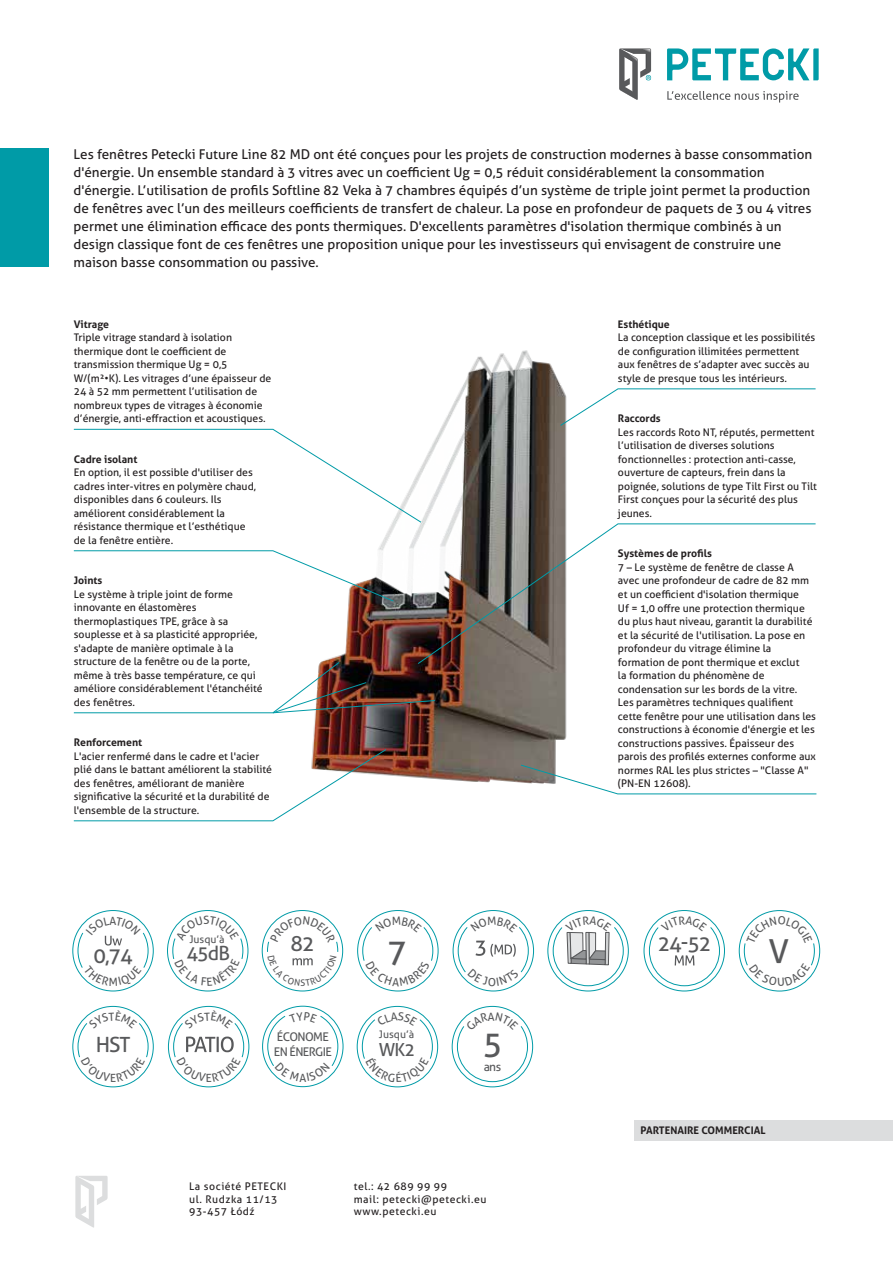
<style>
.page{position:relative;width:893px;height:1263px;background:#fff}
.page>*{position:absolute;margin:0;border:0;box-sizing:border-box;transform-origin:0 0}
.t1{font:33px "Aller";color:#58595b}
.t2{font:21px "Aller";letter-spacing:-.05em;color:#58595b}
.t3{font:19.5px "Aller";color:#58595b}
.t4{font:18px "Aller";color:#58595b}
.t5{font:13.5px/18px "Aller";color:#231f20}
.t6{font:12px/14.4px "Aller";letter-spacing:-.05em;color:#58595b}
.t7{font:10.5px/13.5px "Aller";color:#231f20}
.t8{font:700 10.5px "Aller";color:#231f20}
.t9{font:10.5px/12.6px "Aller";letter-spacing:.05em;color:#231f20}
.t10{font:10.5px "Aller";color:#58595b}
</style>
<div class="page">
<img style="left:169px;top:350px;width:398px;height:472px">
<svg style="left:417px;top:523px;width:399px;height:142px"></svg>
<div style="left:0;top:149px;width:49px;height:118px;background:#009ba7"></div>
<svg style="left:73px;top:429px;width:349px;height:94px"></svg>
<svg style="left:73px;top:550px;width:321px;height:52px"></svg>
<img style="left:73px;top:661px;width:363px;height:53px">
<svg style="left:73px;top:748px;width:314px;height:73px"></svg>
<svg style="left:520px;top:764px;width:297px;height:31px"></svg>
<svg style="left:559px;top:388px;width:257px;height:38px"></svg>
<svg style="left:667px;top:91px;width:132px;height:12px"></svg>
<svg style="left:667px;top:48px;width:152px;height:32px"></svg>
<svg style="left:619px;top:48px;width:32px;height:52px"></svg>
<div style="left:635px;top:1121px;width:258px;height:20px;background:#dcddde"></div>
<svg style="left:75px;top:1176px;width:33px;height:52px"></svg>
<div style="left:739px;top:910px;width:81px;height:81px;border:1px solid #009ba7;border-radius:50%"></div>
<div style="left:72px;top:910px;width:82px;height:81px;border:1px solid #009ba7;border-radius:50%"></div>
<div style="left:167px;top:910px;width:81px;height:81px;border:1px solid #009ba7;border-radius:50%"></div>
<div style="left:262px;top:910px;width:81px;height:81px;border:1px solid #009ba7;border-radius:50%"></div>
<div style="left:357px;top:910px;width:82px;height:81px;border:1px solid #009ba7;border-radius:50%"></div>
<div style="left:453px;top:910px;width:81px;height:81px;border:1px solid #009ba7;border-radius:50%"></div>
<div style="left:644px;top:910px;width:81px;height:81px;border:1px solid #009ba7;border-radius:50%"></div>
<div style="left:72px;top:1006px;width:82px;height:81px;border:1px solid #009ba7;border-radius:50%"></div>
<div style="left:168px;top:1006px;width:81px;height:81px;border:1px solid #009ba7;border-radius:50%"></div>
<div style="left:357px;top:1006px;width:81px;height:81px;border:1px solid #009ba7;border-radius:50%"></div>
<div style="left:452px;top:1006px;width:81px;height:81px;border:1px solid #009ba7;border-radius:50%"></div>
<div style="left:262px;top:1006px;width:81px;height:81px;border:1px solid #009ba7;border-radius:50%"></div>
<svg style="left:743px;top:916px;width:72px;height:70px"></svg>
<svg style="left:77px;top:916px;width:72px;height:70px"></svg>
<svg style="left:172px;top:916px;width:72px;height:69px"></svg>
<svg style="left:267px;top:916px;width:72px;height:70px"></svg>
<svg style="left:362px;top:916px;width:72px;height:70px"></svg>
<svg style="left:457px;top:916px;width:72px;height:70px"></svg>
<svg style="left:552px;top:916px;width:72px;height:76px"></svg>
<svg style="left:648px;top:916px;width:72px;height:71px"></svg>
<svg style="left:77px;top:1010px;width:72px;height:72px"></svg>
<svg style="left:173px;top:1011px;width:72px;height:71px"></svg>
<svg style="left:361px;top:1012px;width:72px;height:70px"></svg>
<svg style="left:456px;top:1012px;width:72px;height:70px"></svg>
<svg style="left:267px;top:1012px;width:72px;height:70px"></svg>
<p class="t5" style="left:74px;top:145px;width:740px">Les fenêtres Petecki Future Line 82 MD ont été conçues pour les projets de construction modernes à basse consommation d'énergie. Un ensemble standard à 3 vitres avec un coefficient Ug = 0,5 réduit considérablement la consommation d'énergie. L’utilisation de profils Softline 82 Veka à 7 chambres équipés d’un système de triple joint permet la production de fenêtres avec l’un des meilleurs coefficients de transfert de chaleur. La pose en profondeur de paquets de 3 ou 4 vitres permet une élimination efficace des ponts thermiques. D'excellents paramètres d'isolation thermique combinés à un design classique font de ces fenêtres une proposition unique pour les investisseurs qui envisagent de construire une maison basse consommation ou passive.</p>
<p class="t8" style="left:74px;top:318px;width:37px">Vitrage</p>
<p class="t7" style="left:74px;top:331px;width:199px">Triple vitrage standard à isolation thermique dont le coefficient de transmission thermique Ug = 0,5<br>W/(m²•K). Les vitrages d’une épaisseur de 24 à 52 mm permettent l’utilisation de nombreux types de vitrages à économie d’énergie, anti-effraction et acoustiques.</p>
<p class="t8" style="left:74px;top:453px;width:65px">Cadre isolant</p>
<p class="t7" style="left:74px;top:466px;width:184px">En option, il est possible d'utiliser des cadres inter-vitres en polymère chaud, disponibles dans 6 couleurs. Ils améliorent considérablement la résistance thermique et l’esthétique de la fenêtre entière.</p>
<p class="t8" style="left:74px;top:574px;width:30px">Joints</p>
<p class="t7" style="left:74px;top:587px;width:190px">Le système à triple joint de forme innovante en élastomères thermoplastiques TPE, grâce à sa souplesse et à sa plasticité appropriée, s'adapte de manière optimale à la structure de la fenêtre ou de la porte, même à très basse température, ce qui améliore considérablement l'étanchéité des fenêtres.</p>
<p class="t8" style="left:74px;top:736px;width:70px">Renforcement</p>
<p class="t7" style="left:74px;top:749px;width:200px">L'acier renfermé dans le cadre et l'acier plié dans le battant améliorent la stabilité des fenêtres, améliorant de manière significative la sécurité et la durabilité de l'ensemble de la structure.</p>
<p class="t8" style="left:618px;top:318px;width:53px">Esthétique</p>
<p class="t7" style="left:618px;top:331px;width:199px">La conception classique et les possibilités de configuration illimitées permettent aux fenêtres de s’adapter avec succès au style de presque tous les intérieurs.</p>
<p class="t8" style="left:618px;top:412px;width:44px">Raccords</p>
<p class="t7" style="left:618px;top:425px;width:201px">Les raccords Roto NT, réputés, permettent l’utilisation de diverses solutions fonctionnelles : protection anti-casse, ouverture de capteurs, frein dans la poignée, solutions de type Tilt First ou Tilt First conçues pour la sécurité des plus jeunes.</p>
<p class="t8" style="left:618px;top:547px;width:96px">Systèmes de profils</p>
<p class="t7" style="left:618px;top:560px;width:200px">7 – Le système de fenêtre de classe A avec une profondeur de cadre de 82 mm et un coefficient d'isolation thermique<br>Uf = 1,0 offre une protection thermique du plus haut niveau, garantit la durabilité et la sécurité de l'utilisation. La pose en profondeur du vitrage élimine la formation de pont thermique et exclut<br>la formation du phénomène de condensation sur les bords de la vitre.<br>Les paramètres techniques qualifient cette fenêtre pour une utilisation dans les constructions à économie d'énergie et les constructions passives. Épaisseur des parois des profilés externes conforme aux normes RAL les plus strictes – "Classe A" (PN-EN 12608).</p>
<p class="t10" style="left:189px;top:933px;width:37px">Jusqu’à</p>
<h2 class="t2" style="left:290px;top:931px;width:26px">82</h2>
<h1 class="t1" style="left:387px;top:931px;width:21px">7</h1>
<h2 class="t2" style="left:658px;top:931px;width:55px">24-52</h2>
<h2 class="t2" style="left:94px;top:943px;width:41px">0,74</h2>
<h3 class="t3" style="left:186px;top:941px;width:45px">45dB</h3>
<p class="t10" style="left:379px;top:1027px;width:37px">Jusqu’à</p>
<h1 class="t1" style="left:483px;top:1023px;width:21px">5</h1>
<p class="t6" style="left:484px;top:1059px;width:19px">ans</p>
<p class="t6" style="left:274px;top:1030px;width:59px">ÉCONOME<br>EN ÉNERGIE</p>
<h2 class="t2" style="left:96px;top:1032px;width:36px">HST</h2>
<h3 class="t4" style="left:379px;top:1038px;width:38px">WK2</h3>
<h1 class="t1" style="left:768px;top:931px;width:22px">V</h1>
<p class="t9" style="left:189px;top:1180px;width:99px">La société PETECKI ul. Rudzka 11/13<br>93-457 Łódź</p>
<p class="t9" style="left:354px;top:1180px;width:134px">tel.: 42 689 99 99<br>mail: petecki@petecki.eu www.petecki.eu</p>
<p class="t8" style="left:640px;top:1124px;width:127px">PARTENAIRE COMMERCIAL</p>
</div>
